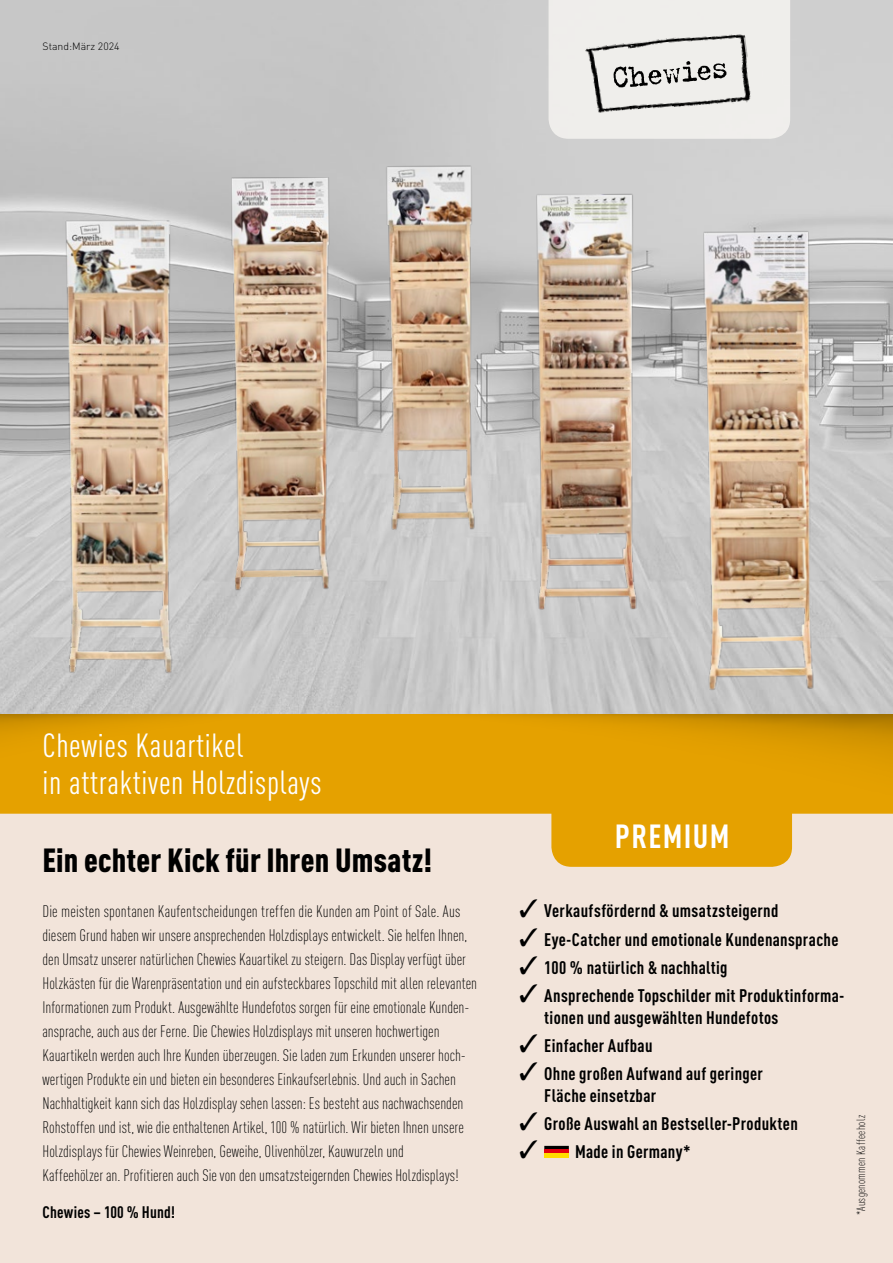
<style>
.page{position:relative;width:893px;height:1263px;background:#fff}
.page>*{position:absolute;margin:0;border:0;box-sizing:border-box;transform-origin:0 0}
.t1{font:condensed 33px/37.5px "DIN Pro";letter-spacing:.02em;color:#fff}
.t2{font:900 condensed 33px "DIN Pro";letter-spacing:.005em;color:#000}
.t3{font:700 condensed 33px "DIN Pro";letter-spacing:.04em;color:#fff}
.t4{font:700 condensed 18px/21.8px "DIN Pro";letter-spacing:.02em;color:#000}
.t5{font:300 condensed 16.5px/24px "DIN Pro";color:#000}
.t6{font:700 condensed 16.5px "DIN Pro";letter-spacing:.01em;color:#000}
.t7{font:300 condensed 12px "DIN Pro";letter-spacing:.025em;color:#000}
.t8{font:300 10.5px "DIN Pro";color:#000}
</style>
<div class="page">
<div style="left:0;top:791px;width:893px;height:472px;background:#f2e4da"></div>
<svg style="left:0;top:767px;width:893px;height:100px;fill:#e5a100"></svg>
<img style="left:0;top:713px;width:336px;height:54px">
<img style="left:336px;top:713px;width:557px;height:86px">
<img style="left:0;top:0;width:893px;height:713px">
<img style="left:686px;top:223px;width:145px;height:480px">
<img style="left:378px;top:156px;width:107px;height:384px">
<img style="left:221px;top:142px;width:125px;height:462px">
<img style="left:44px;top:211px;width:145px;height:479px">
<img style="left:519px;top:185px;width:133px;height:441px">
<svg style="left:549px;top:0;width:241px;height:139px;background:#e0dfdc"></svg>
<svg style="left:544px;top:1146px;width:25px;height:4px"></svg>
<hr style="left:544px;top:1150px;width:25px;height:4px;background:#e3000f">
<div style="left:544px;top:1153px;width:25px;height:5px;background:#fd0"></div>
<p class="t8" style="left:43px;top:38px;width:79px">Stand:März 2024</p>
<h1 class="t1" style="left:43px;top:724px;width:281px">Chewies Kauartikel<br>in attraktiven Holzdisplays</h1>
<h1 class="t2" style="left:43px;top:834px;width:391px">Ein echter Kick für Ihren Umsatz!</h1>
<p class="t5" style="left:43px;top:898px;width:436px">Die meisten spontanen Kaufentscheidungen treffen die Kunden am Point of Sale. Aus diesem Grund haben wir unsere ansprechenden Holzdisplays entwickelt. Sie helfen Ihnen, den Umsatz unserer natürlichen Chewies Kauartikel zu steigern. Das Display verfügt über Holzkästen für die Warenpräsentation und ein aufsteckbares Topschild mit allen relevanten Informationen zum Produkt. Ausgewählte Hundefotos sorgen für eine emotionale Kunden&shy;ansprache, auch aus der Ferne. Die Chewies Holzdisplays mit unseren hochwertigen Kauartikeln werden auch Ihre Kunden überzeugen. Sie laden zum Erkunden unserer hoch&shy;wertigen Produkte ein und bieten ein besonderes Einkaufserlebnis. Und auch in Sachen Nachhaltigkeit kann sich das Holzdisplay sehen lassen: Es besteht aus nachwachsenden Rohstoffen und ist, wie die enthaltenen Artikel, 100 % natürlich. Wir bieten Ihnen unsere Holzdisplays für Chewies Weinreben, Geweihe, Olivenhölzer, Kauwurzeln und<br>Kaffeehölzer an. Profitieren auch Sie von den umsatzsteigernden Chewies Holzdisplays!</p>
<p class="t6" style="left:43px;top:1200px;width:134px">Chewies – 100 % Hund!</p>
<h1 class="t3" style="left:615px;top:811px;width:116px">PREMIUM</h1>
<p class="t4" style="left:519px;top:898px;width:261px">✓ Verkaufsfördernd &amp; umsatzsteigernd</p>
<p class="t4" style="left:519px;top:927px;width:321px">✓ Eye-Catcher und emotionale Kundenansprache</p>
<p class="t4" style="left:519px;top:955px;width:210px">✓ 100 % natürlich &amp; nachhaltig</p>
<p class="t4" style="left:544px;top:983px;width:302px;text-indent:-25px">✓ Ansprechende Topschilder mit Produktinforma&shy;tionen und ausgewählten Hundefotos</p>
<p class="t4" style="left:519px;top:1033px;width:135px">✓ Einfacher Aufbau</p>
<p class="t4" style="left:544px;top:1061px;width:220px;text-indent:-25px">✓ Ohne großen Aufwand auf geringer<br>Fläche einsetzbar</p>
<p class="t4" style="left:519px;top:1111px;width:280px">✓ Große Auswahl an Bestseller-Produkten</p>
<p class="t4" style="left:519px;top:1139px;width:173px">✓ Made in Germany*</p>
<p class="t7" style="left:852px;top:1215px;width:101px;rotate:-90deg">*Ausgenommen Kaffeeholz</p>
</div>
